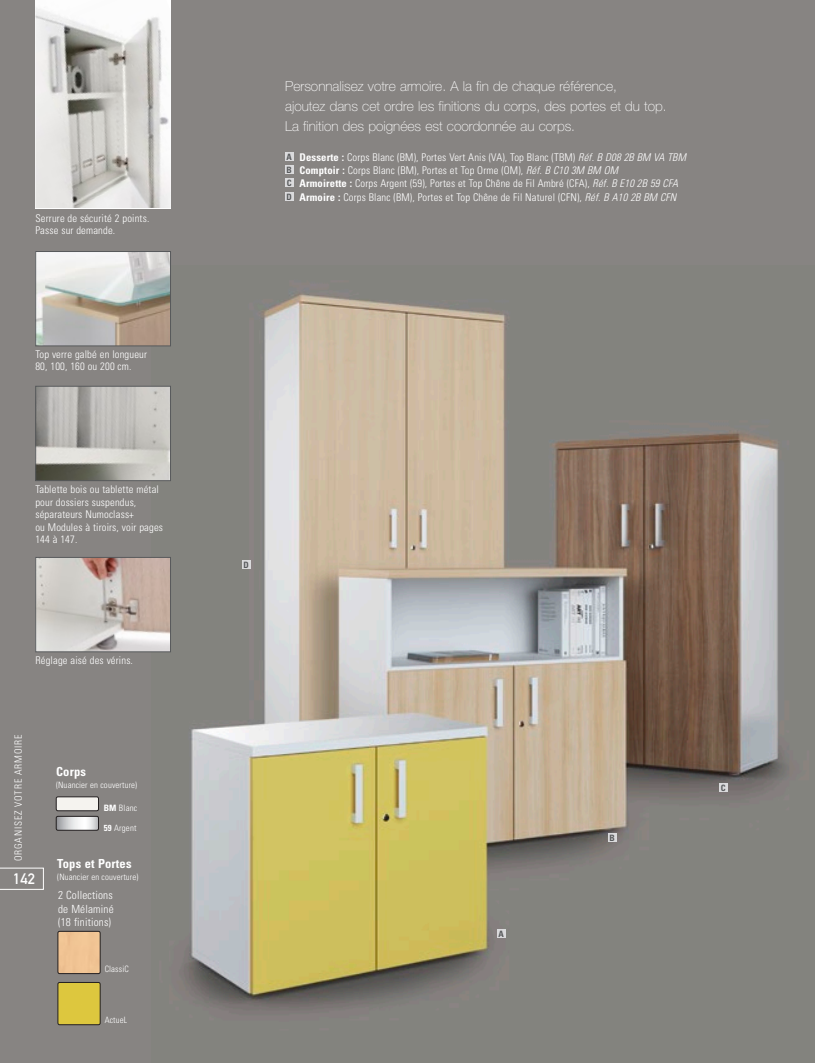
<style>
.page{position:relative;width:815px;height:1063px;background:#878482}
.page>*{position:absolute;margin:0;border:0;box-sizing:border-box;transform-origin:0 0}
.t1{font:15px "DIN Mittelschrift Alternate";color:#fff}
._2012_COL_-_CHAPEAU{font:100 13.75px/20px "Helvetica Neue";color:#fff}
._2012_COL_-_CORPS_8{font:700 condensed 12.5px "Univers";letter-spacing:.015em;color:#fff}
._2012_COL_-_Nom_de_l{font:300 condensed 11.25px/13.5px "Univers";letter-spacing:.015em;color:#fff}
._2012_COL_-_CORPS_8-2{font:300 condensed 10.62px/12.5px "Univers";letter-spacing:.015em;color:#fff}
.t2{font:300 condensed 10px "Univers";letter-spacing:.08em;color:#fff}
.M_2014_-_COLORIS{font:300 condensed 8.75px "Univers";letter-spacing:.015em;color:#fff}
._2012_COL_-_Nom_de_l-2{font:300 condensed 8.75px "Univers";letter-spacing:.015em;color:#fff}
._2012_COL_-_CORPS_8-3{font:700 condensed 8.75px "Univers";color:#57595b}
.s1{font-weight:700}
.s2{font-style:italic}
</style>
<div class="page">
<img style="left:151px;top:266px;width:664px;height:797px">
<img style="left:35px;top:0;width:136px;height:208px">
<img style="left:37px;top:388px;width:132px;height:91px">
<div style="left:35px;top:386px;width:136px;height:95px;border:1px solid #57595b"></div>
<img style="left:37px;top:559px;width:132px;height:91px">
<div style="left:35px;top:557px;width:136px;height:95px;border:1px solid #57595b"></div>
<img style="left:37px;top:253px;width:132px;height:91px">
<div style="left:35px;top:251px;width:136px;height:95px;border:1px solid #57595b"></div>
<div style="left:285px;top:152px;width:9px;height:9px;background:#dadadc"></div>
<div style="left:285px;top:165px;width:9px;height:9px;background:#dadadc"></div>
<div style="left:285px;top:178px;width:9px;height:9px;background:#dadadc"></div>
<div style="left:285px;top:192px;width:9px;height:9px;background:#dadadc"></div>
<img style="left:58px;top:931px;width:42px;height:43px">
<div style="left:58px;top:931px;width:42px;height:43px;border:1px solid #231f20;border-radius:2px"></div>
<img style="left:58px;top:982px;width:42px;height:43px">
<div style="left:58px;top:982px;width:42px;height:43px;border:1px solid #231f20;border-radius:2px"></div>
<div style="left:56px;top:797px;width:42px;height:14px;background:#f5f3ef;border-radius:2px"></div>
<div style="left:56px;top:797px;width:43px;height:14px;border:1px solid #231f20;border-radius:2px"></div>
<svg style="left:56px;top:816px;width:41px;height:14px"></svg>
<div style="left:56px;top:816px;width:43px;height:14px;border:1px solid #231f20;border-radius:2px"></div>
<div style="left:497px;top:929px;width:9px;height:9px;background:#dadadc"></div>
<div style="left:719px;top:783px;width:9px;height:9px;background:#dadadc"></div>
<div style="left:608px;top:833px;width:9px;height:9px;background:#dadadc"></div>
<div style="left:242px;top:560px;width:9px;height:9px;background:#dadadc"></div>
<svg style="left:0;top:868px;width:44px;height:21px"></svg>
<p class="_2012_COL_-_CORPS_8-2" style="left:35px;top:212px;width:115px">Serrure de sécurité 2 points.<br>Passe sur demande.</p>
<p class="_2012_COL_-_CORPS_8-2" style="left:35px;top:348px;width:113px">Top verre galbé en longueur<br>80, 100, 160 ou 200 cm.</p>
<p class="_2012_COL_-_CORPS_8-2" style="left:35px;top:483px;width:129px">Tablette bois ou tablette métal pour dossiers suspendus, séparateurs Numoclass+<br>ou Modules à tiroirs, voir pages<br>144 à 147.</p>
<p class="_2012_COL_-_CORPS_8-2" style="left:35px;top:654px;width:99px">Réglage aisé des vérins.</p>
<p class="t2" style="left:12px;top:861px;width:128px;rotate:-90deg">ORGANISEZ VOTRE ARMOIRE</p>
<p class="t1" style="left:13px;top:870px;width:23px">142</p>
<p class="_2012_COL_-_CORPS_8" style="left:56px;top:764px;width:31px">Corps</p>
<p class="M_2014_-_COLORIS" style="left:56px;top:780px;width:83px">(Nuancier en couverture)</p>
<p class="M_2014_-_COLORIS" style="left:104px;top:803px;width:35px"><span class="s1">BM</span> Blanc</p>
<p class="M_2014_-_COLORIS" style="left:104px;top:823px;width:34px"><span class="s1">59</span> Argent</p>
<p class="_2012_COL_-_CORPS_8" style="left:57px;top:855px;width:76px">Tops et Portes</p>
<p class="M_2014_-_COLORIS" style="left:57px;top:872px;width:83px">(Nuancier en couverture)</p>
<p class="_2012_COL_-_Nom_de_l" style="left:58px;top:888px;width:57px">2 Collections de Mélaminé</p>
<p class="_2012_COL_-_Nom_de_l" style="left:58px;top:915px;width:55px">(18 finitions)</p>
<p class="_2012_COL_-_Nom_de_l-2" style="left:105px;top:964px;width:26px">ClassiC</p>
<p class="_2012_COL_-_Nom_de_l-2" style="left:105px;top:1015px;width:24px">ActueL</p>
<p class="_2012_COL_-_CHAPEAU" style="left:285px;top:76px;width:383px">Personnalisez votre armoire. A la fin de chaque référence,<br>ajoutez dans cet ordre les finitions du corps, des portes et du top.</p>
<p class="_2012_COL_-_CHAPEAU" style="left:285px;top:116px;width:291px">La finition des poignées est coordonnée au corps.</p>
<p class="_2012_COL_-_CORPS_8-3" style="left:287px;top:152px;width:7px">A</p>
<p class="_2012_COL_-_CORPS_8-2" style="left:299px;top:151px;width:388px"><span class="s1">Desserte :</span> Corps Blanc (BM), Portes Vert Anis (VA), Top Blanc (TBM) <span class="s2">Réf. B D08 2B BM VA TBM</span></p>
<p class="_2012_COL_-_CORPS_8-3" style="left:287px;top:164px;width:7px">B</p>
<p class="_2012_COL_-_CORPS_8-2" style="left:299px;top:164px;width:320px"><span class="s1">Comptoir :</span> Corps Blanc (BM), Portes et Top Orme (OM), <span class="s2">Réf. B C10 3M BM OM</span></p>
<p class="_2012_COL_-_CORPS_8-3" style="left:287px;top:178px;width:6px">C</p>
<p class="_2012_COL_-_CORPS_8-2" style="left:299px;top:177px;width:380px"><span class="s1">Armoirette :</span> Corps Argent (59), Portes et Top Chêne de Fil Ambré (CFA), <span class="s2">Réf. B E10 2B 59 CFA</span></p>
<p class="_2012_COL_-_CORPS_8-3" style="left:287px;top:192px;width:7px">D</p>
<p class="_2012_COL_-_CORPS_8-2" style="left:299px;top:191px;width:378px"><span class="s1">Armoire :</span> Corps Blanc (BM), Portes et Top Chêne de Fil Naturel (CFN), <span class="s2">Réf. B A10 2B BM CFN</span></p>
<p class="_2012_COL_-_CORPS_8-3" style="left:243px;top:559px;width:7px">D</p>
<p class="_2012_COL_-_CORPS_8-3" style="left:499px;top:928px;width:7px">A</p>
<p class="_2012_COL_-_CORPS_8-3" style="left:609px;top:833px;width:7px">B</p>
<p class="_2012_COL_-_CORPS_8-3" style="left:721px;top:782px;width:6px">C</p>
</div>
